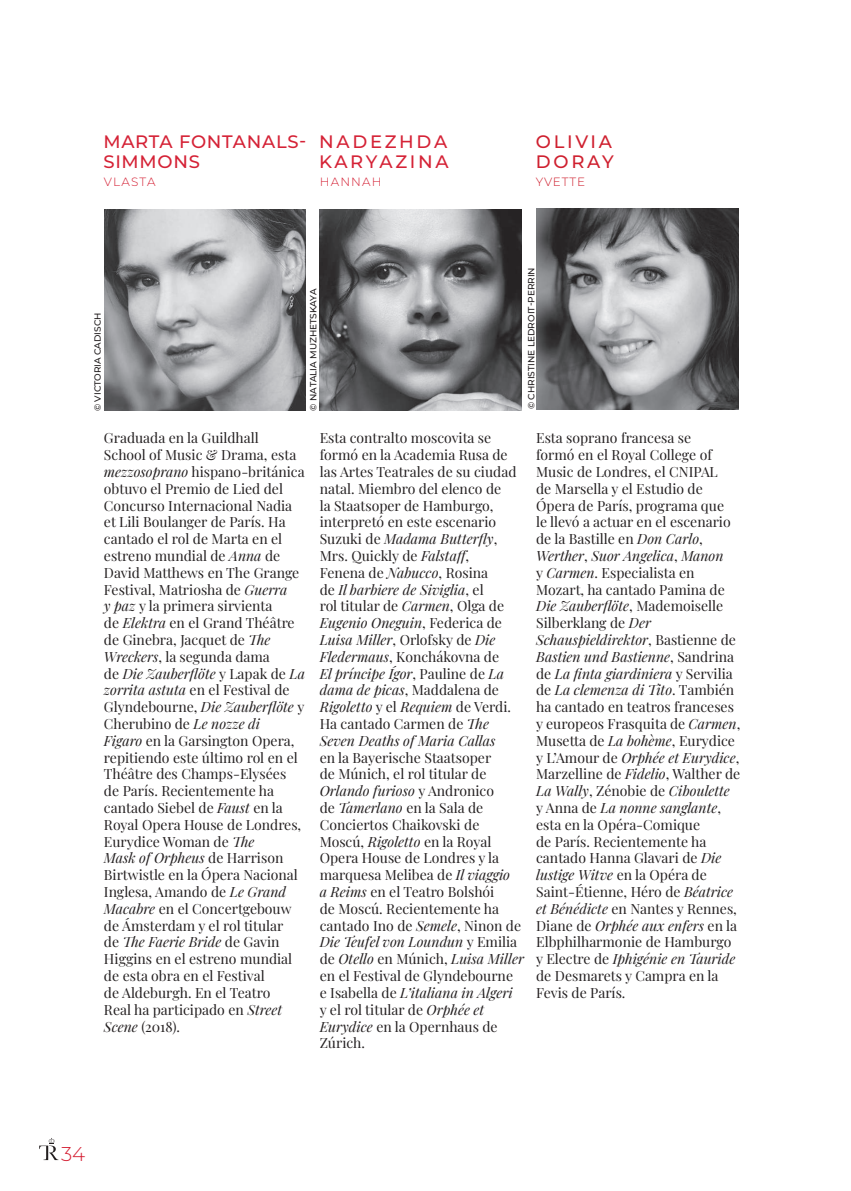
<style>
.page{position:relative;width:851px;height:1191px;background:#fff}
.page>*{position:absolute;margin:0;border:0;box-sizing:border-box;transform-origin:0 0}
.t1{font:300 20px "Montserrat";color:#d52236}
.t2{font:500 18px/20px "Montserrat";letter-spacing:.04em;color:#d52236}
.t3{font:500 18px/20px "Montserrat";letter-spacing:.15em;color:#d52236}
.t4{font:500 18px/20px "Montserrat";letter-spacing:.15em;color:#cf202f}
.t5{font:14px/16.8px "Playfair Display";color:#231f20}
.t6{font:300 12px "Montserrat";letter-spacing:.1em;color:#d52236}
.t7{font:300 12px "Montserrat";letter-spacing:.07em;color:#cf202f}
.t8{font:500 9px "Montserrat";color:#231f20}
.s1{font-style:italic}
</style>
<div class="page">
<svg style="left:39px;top:1138px;width:19px;height:22px"></svg>
<img style="left:536px;top:208px;width:202px;height:201px">
<img style="left:320px;top:209px;width:201px;height:201px">
<img style="left:104px;top:209px;width:201px;height:201px">
<p class="t2" style="left:103px;top:131px;width:204px">MARTA FONTANALS-<br>SIMMONS</p>
<p class="t6" style="left:104px;top:174px;width:53px">VLASTA</p>
<p class="t3" style="left:319px;top:131px;width:131px">NADEZHDA<br>KARYAZINA</p>
<p class="t6" style="left:319px;top:174px;width:63px">HANNAH</p>
<p class="t8" style="left:92px;top:411px;width:100px;rotate:-90deg">© VICTORIA CADISCH</p>
<p class="t8" style="left:307px;top:411px;width:124px;rotate:-90deg">© NATALIA MUZHETSKAYA</p>
<p class="t4" style="left:536px;top:131px;width:79px">OLIVIA<br>DORAY</p>
<p class="t7" style="left:536px;top:174px;width:51px">YVETTE</p>
<p class="t8" style="left:525px;top:409px;width:144px;rotate:-90deg">© CHRISTINE LEDROIT-PERRIN</p>
<p class="t5" style="left:104px;top:428px;width:202px">Graduada en la Guildhall<br>School of Music &amp; Drama, esta <span class="s1">mezzosoprano</span> hispano-británica obtuvo el Premio de Lied del<br>Concurso Internacional Nadia et Lili Boulanger de París. Ha cantado el rol de Marta en el estreno mundial de <span class="s1">Anna</span> de<br>David Matthews en The Grange<br>Festival, Matriosha de <span class="s1">Guerra<br>y paz</span> y la primera sirvienta<br>de <span class="s1">Elektra</span> en el Grand Théâtre de Ginebra, Jacquet de <span class="s1">The<br>Wreckers</span>, la segunda dama<br>de <span class="s1">Die Zauberflöte</span> y Lapak de <span class="s1">La zorrita astuta</span> en el Festival de<br>Glyndebourne, <span class="s1">Die Zauberflöte</span> y<br>Cherubino de <span class="s1">Le nozze di<br>Figaro</span> en la Garsington Opera, repitiendo este último rol en el<br>Théâtre des Champs-Elysées<br>de París. Recientemente ha cantado Siebel de <span class="s1">Faust</span> en la<br>Royal Opera House de Londres,<br>Eurydice Woman de <span class="s1">The<br>Mask of Orpheus</span> de Harrison<br>Birtwistle en la Ópera Nacional<br>Inglesa, Amando de <span class="s1">Le Grand<br>Macabre</span> en el Concertgebouw de Ámsterdam y el rol titular<br>de <span class="s1">The Faerie Bride</span> de Gavin<br>Higgins en el estreno mundial de esta obra en el Festival<br>de Aldeburgh. En el Teatro<br>Real ha participado en <span class="s1">Street<br>Scene</span> (2018).</p>
<p class="t5" style="left:320px;top:428px;width:198px">Esta contralto moscovita se formó en la Academia Rusa de las Artes Teatrales de su ciudad natal. Miembro del elenco de<br>la Staatsoper de Hamburgo, interpretó en este escenario<br>Suzuki de <span class="s1">Madama Butterfly</span>,<br>Mrs. Quickly de <span class="s1">Falstaff</span>,<br>Fenena de <span class="s1">Nabucco</span>, Rosina<br>de <span class="s1">Il barbiere de Siviglia</span>, el<br>rol titular de <span class="s1">Carmen</span>, Olga de<br><span class="s1">Eugenio Oneguin</span>, Federica de<br><span class="s1">Luisa Miller</span>, Orlofsky de <span class="s1">Die<br>Fledermaus</span>, Konchákovna de<br><span class="s1">El príncipe Ígor</span>, Pauline de <span class="s1">La dama de picas</span>, Maddalena de<br><span class="s1">Rigoletto</span> y el <span class="s1">Requiem</span> de Verdi.<br>Ha cantado Carmen de <span class="s1">The<br>Seven Deaths of Maria Callas</span></p>
<p class="t5" style="left:320px;top:748px;width:206px">en la Bayerische Staatsoper<br>de Múnich, el rol titular de<br><span class="s1">Orlando furioso</span> y Andronico<br>de <span class="s1">Tamerlano</span> en la Sala de<br>Conciertos Chaikovski de<br>Moscú, <span class="s1">Rigoletto</span> en la Royal<br>Opera House de Londres y la marquesa Melibea de <span class="s1">Il viaggio<br>a Reims</span> en el Teatro Bolshói<br>de Moscú. Recientemente ha cantado Ino de <span class="s1">Semele</span>, Ninon de<br><span class="s1">Die Teufel von Loundun</span> y Emilia de <span class="s1">Otello</span> en Múnich, <span class="s1">Luisa Miller </span>en el Festival de Glyndebourne<br>e Isabella de <span class="s1">L’italiana in Algeri<br></span>y el rol titular de <span class="s1">Orphée et<br>Eurydice</span> en la Opernhaus de<br>Zúrich.</p>
<p class="t5" style="left:536px;top:428px;width:206px">Esta soprano francesa se<br>formó en el Royal College of<br>Music de Londres, el CNIPAL<br>de Marsella y el Estudio de<br>Ópera de París, programa que<br>le llevó a actuar en el escenario de la Bastille en <span class="s1">Don Carlo</span>,<br><span class="s1">Werther</span>, <span class="s1">Suor Angelica</span>, <span class="s1">Manon<br></span>y <span class="s1">Carmen</span>. Especialista en<br>Mozart, ha cantado Pamina de<br><span class="s1">Die Zauberflöte</span>, Mademoiselle<br>Silberklang de <span class="s1">Der<br>Schauspieldirektor</span>, Bastienne de<br><span class="s1">Bastien und Bastienne</span>, Sandrina de <span class="s1">La finta giardiniera</span> y Servilia de <span class="s1">La clemenza di Tito</span>. También ha cantado en teatros franceses y europeos Frasquita de <span class="s1">Carmen</span>,<br>Musetta de <span class="s1">La bohème</span>, Eurydice y L’Amour de <span class="s1">Orphée et Eurydice</span>,<br>Marzelline de <span class="s1">Fidelio</span>, Walther de<br><span class="s1">La Wally</span>, Zénobie de <span class="s1">Ciboulette </span>y Anna de <span class="s1">La nonne sanglante</span>, esta en la Opéra-Comique<br>de París. Recientemente ha cantado Hanna Glavari de <span class="s1">Die lustige Witve</span> en la Opéra de<br>Saint-Étienne, Héro de <span class="s1">Béatrice et Bénédicte</span> en Nantes y Rennes,<br>Diane de <span class="s1">Orphée aux enfers</span> en la<br>Elbphilharmonie de Hamburgo y Electre de <span class="s1">Iphigénie en Tauride </span>de Desmarets y Campra en la<br>Fevis de París.</p>
<h1 class="t1" style="left:61px;top:1140px;width:26px">34</h1>
</div>
